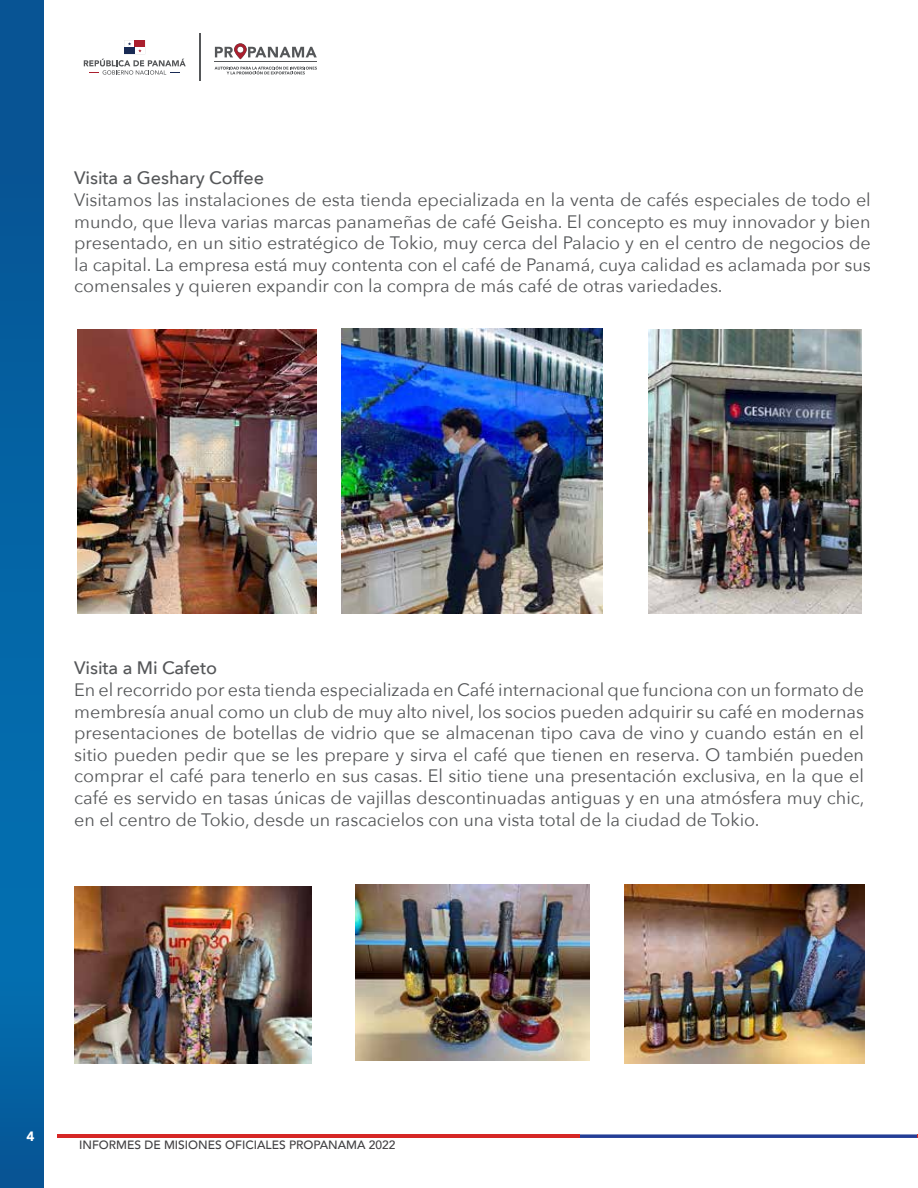
<style>
.page{position:relative;width:918px;height:1188px;background:#fff}
.page>*{position:absolute;margin:0;border:0;box-sizing:border-box;transform-origin:0 0}
.t1{font:18px/21.6px "Avenir Next";color:#555759;text-align:justify}
.t2{font:500 18px "Avenir Next";color:#555759}
.t3{font:900 13.5px "Avenir";color:#fff}
.t4{font:500 12px "Avenir";color:#414042}
</style>
<div class="page">
<svg style="left:0;top:0;width:43px;height:1188px;background:#0461a2"></svg>
<hr style="left:57px;top:1134px;width:522px;height:4px;background:#d62726">
<svg style="left:579px;top:1134px;width:339px;height:4px"></svg>
<svg style="left:215px;top:66px;width:102px;height:8px"></svg>
<svg style="left:215px;top:43px;width:102px;height:16px"></svg>
<hr style="left:215px;top:62px;width:102px;height:1px;background:#555759">
<svg style="left:84px;top:40px;width:102px;height:35px"></svg>
<hr style="left:200px;top:34px;width:1px;height:47px;background:#555759">
<img style="left:78px;top:329px;width:239px;height:284px">
<img style="left:341px;top:329px;width:261px;height:284px">
<img style="left:648px;top:329px;width:214px;height:284px">
<img style="left:74px;top:886px;width:238px;height:178px">
<img style="left:625px;top:885px;width:239px;height:179px">
<img style="left:355px;top:885px;width:235px;height:175px">
<p class="t2" style="left:74px;top:163px;width:191px">Visita a Geshary Coffee</p>
<p class="t1" style="left:74px;top:188px;width:798px">Visitamos las instalaciones de esta tienda epecializada en la venta de cafés especiales de todo el mundo, que lleva varias marcas panameñas de café Geisha. El concepto es muy innovador y bien presentado, en un sitio estratégico de Tokio, muy cerca del Palacio y en el centro de negocios de la capital. La empresa está muy contenta con el café de Panamá, cuya calidad es aclamada por sus comensales y quieren expandir con la compra de más café de otras variedades.</p>
<p class="t2" style="left:74px;top:653px;width:144px">Visita a Mi Cafeto</p>
<p class="t1" style="left:74px;top:678px;width:792px">En el recorrido por esta tienda especializada en Café internacional que funciona con un formato de membresía anual como un club de muy alto nivel, los socios pueden adquirir su café en modernas presentaciones de botellas de vidrio que se almacenan tipo cava de vino y cuando están en el sitio pueden pedir que se les prepare y sirva el café que tienen en reserva. O también pueden comprar el café para tenerlo en sus casas. El sitio tiene una presentación exclusiva, en la que el café es servido en tasas únicas de vajillas descontinuadas antiguas y en una atmósfera muy chic, en el centro de Tokio, desde un rascacielos con una vista total de la ciudad de Tokio.</p>
<p class="t3" style="left:26px;top:1125px;width:9px">4</p>
<p class="t4" style="left:79px;top:1135px;width:318px">INFORMES DE MISIONES OFICIALES PROPANAMA 2022</p>
</div>
